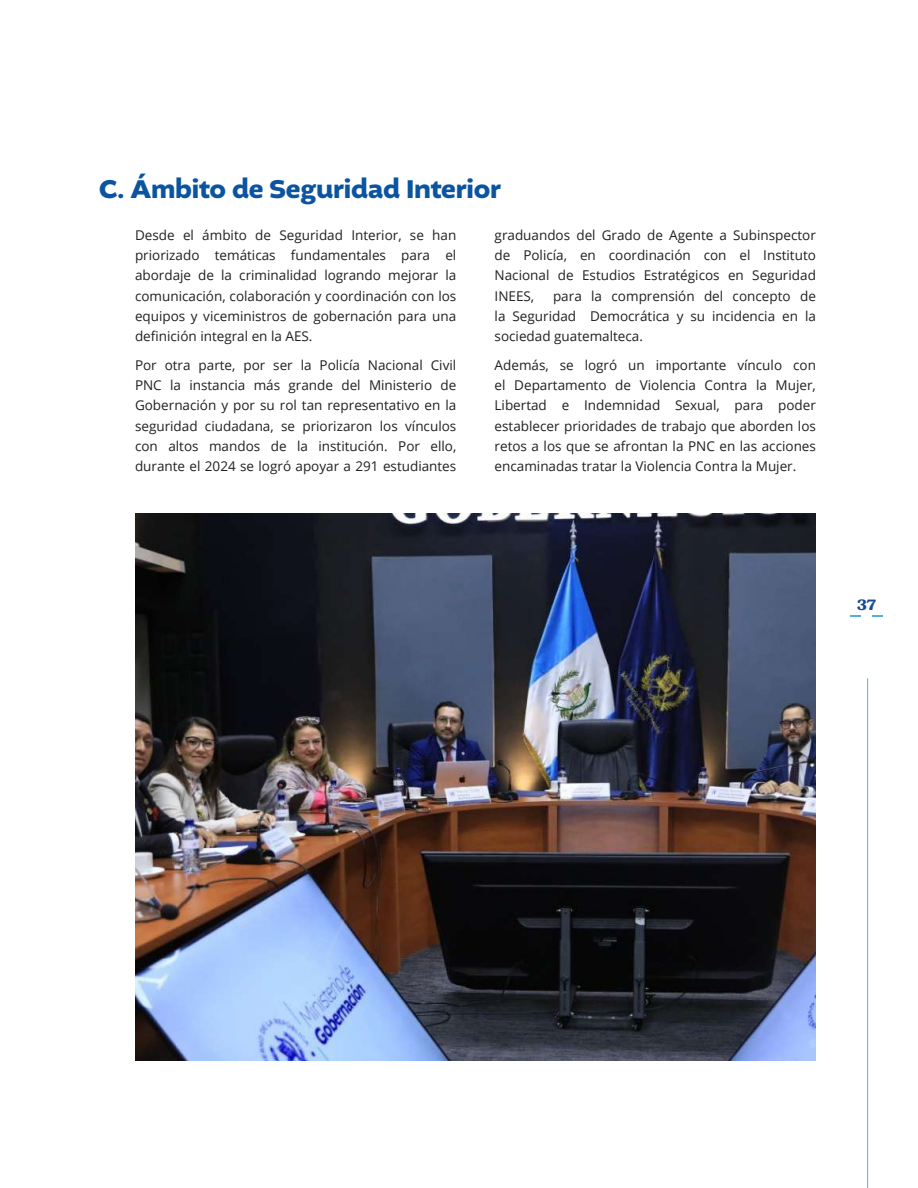
<style>
.page{position:relative;width:918px;height:1188px;background:#fff}
.page>*{position:absolute;margin:0;border:0;box-sizing:border-box;transform-origin:0 0}
.t1{font:700 27px "Altivo";letter-spacing:-.01em;color:#0a54a0}
.t2{font:21px "Stropica";color:#144a96}
.t3{font:13.5px/20.2px "Open Sans";color:#231f20;text-align:justify}
</style>
<div class="page">
<hr style="left:867px;top:678px;width:1px;height:510px;background:#57afdf">
<img style="left:135px;top:513px;width:681px;height:547px">
<h1 class="t1" style="left:99px;top:171px;width:404px">C. Ámbito de Seguridad Interior</h1>
<p class="t3" style="left:135px;top:224px;width:323px">Desde el ámbito de Seguridad Interior, se han priorizado temáticas fundamentales para el abordaje de la criminalidad logrando mejorar la comunicación, colaboración y coordinación con los equipos y viceministros de gobernación para una definición integral en la AES.</p>
<p class="t3" style="left:135px;top:354px;width:323px">Por otra parte, por ser la Policía Nacional Civil PNC la instancia más grande del Ministerio de Gobernación y por su rol tan representativo en la seguridad ciudadana, se priorizaron los vínculos con altos mandos de la institución. Por ello, durante el 2024 se logró apoyar a 291 estudiantes</p>
<p class="t3" style="left:495px;top:224px;width:323px">graduandos del Grado de Agente a Subinspector de Policía, en coordinación con el Instituto Nacional de Estudios Estratégicos en Seguridad INEES,</p>
<p class="t3" style="left:495px;top:285px;width:323px;text-indent:58px">para la comprensión del concepto de la Seguridad Democrática y su incidencia en la sociedad guatemalteca.</p>
<p class="t3" style="left:495px;top:354px;width:323px">Además, se logró un importante vínculo con el Departamento de Violencia Contra la Mujer, Libertad e Indemnidad Sexual, para poder establecer prioridades de trabajo que aborden los retos a los que se afrontan la PNC en las acciones encaminadas tratar la Violencia Contra la Mujer.</p>
<h2 class="t2" style="left:857px;top:593px;width:20px">37</h2>
</div>
